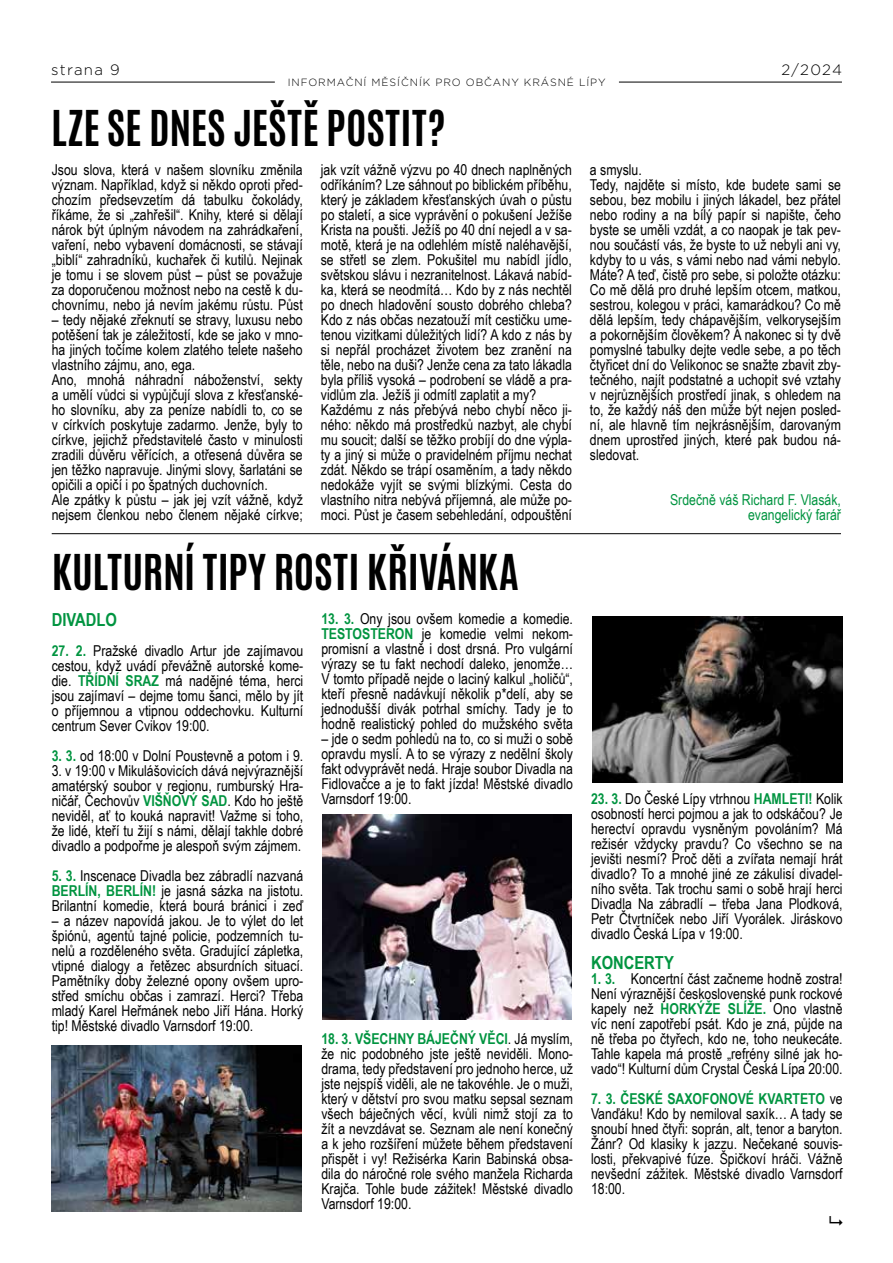
<style>
.page{position:relative;width:893px;height:1263px;background:#fff}
.page>*{position:absolute;margin:0;border:0;box-sizing:border-box;transform-origin:0 0}
.t1{font:42px "Antonio";letter-spacing:.01em;color:#000}
.t2{font:700 18px "Arial Narrow";color:#009440}
.t3{font:15px/15px "Arial Narrow";color:#000;text-align:justify}
.t4{font:15px/15px "Arial Narrow";color:#009440;text-align:right}
.t5{font:300 15px "Gotham Light CE";letter-spacing:.085em;color:#000}
.t6{font:300 10.5px "Gotham Light CE";letter-spacing:.09em;color:#000}
.s1{font-weight:700;color:#009440}
</style>
<div class="page">
<hr style="left:51px;top:82px;width:224px;height:1px;background:#000">
<hr style="left:619px;top:82px;width:223px;height:1px;background:#000">
<hr style="left:52px;top:533px;width:789px;height:1px;background:#000">
<img style="left:52px;top:1046px;width:250px;height:166px">
<img style="left:322px;top:814px;width:250px;height:206px">
<img style="left:593px;top:617px;width:250px;height:166px">
<p class="t5" style="left:51px;top:61px;width:70px">strana 9</p>
<p class="t5" style="left:781px;top:61px;width:62px">2/2024</p>
<p class="t6" style="left:288px;top:76px;width:319px">INFORMAČNÍ MĚSÍČNÍK PRO OBČANY KRÁSNÉ LÍPY</p>
<h1 class="t1" style="left:51px;top:99px;width:396px">LZE SE DNES JEŠTĚ POSTIT?</h1>
<p class="t3" style="left:52px;top:162px;width:253px">Jsou slova, která v našem slovníku změnila význam. Například, když si někdo oproti před&shy;chozím předsevzetím dá tabulku čokolády, říkáme, že si „zahřešil“. Knihy, které si dělají nárok být úplným návodem na zahrádkaření, vaření, nebo vybavení domácnosti, se stávají „biblí“ zahradníků, kuchařek či kutilů. Nejinak je tomu i se slovem půst – půst se považuje za doporučenou možnost nebo na cestě k du&shy;chovnímu, nebo já nevím jakému růstu. Půst</p>
<p class="t3" style="left:52px;top:312px;width:253px;text-align:left">– tedy nějaké zřeknutí se stravy, luxusu nebo potěšení tak je záležitostí, kde se jako v mno&shy;ha jiných točíme kolem zlatého telete našeho vlastního zájmu, ano, ega.<br>Ano, mnohá náhradní náboženství, sekty a umělí vůdci si vypůjčují slova z křesťanské&shy;ho slovníku, aby za peníze nabídli to, co se v církvích poskytuje zadarmo. Jenže, byly to církve, jejichž představitelé často v minulosti zradili důvěru věřících, a otřesená důvěra se jen těžko napravuje. Jinými slovy, šarlatáni se opičili a opičí i po špatných duchovních.<br>Ale zpátky k půstu – jak jej vzít vážně, když nejsem členkou nebo členem nějaké církve;</p>
<p class="t3" style="left:321px;top:162px;width:253px;text-align:left">jak vzít vážně výzvu po 40 dnech naplněných odříkáním? Lze sáhnout po biblickém příběhu, který je základem křesťanských úvah o půstu po staletí, a sice vyprávění o pokušení Ježíše Krista na poušti. Ježíš po 40 dní nejedl a v sa&shy;motě, která je na odlehlém místě naléhavější, se střetl se zlem. Pokušitel mu nabídl jídlo, světskou slávu i nezranitelnost. Lákavá nabíd&shy;ka, která se neodmítá… Kdo by z nás nechtěl po dnech hladovění sousto dobrého chleba?<br>Kdo z nás občas nezatouží mít cestičku ume&shy;tenou vizitkami důležitých lidí? A kdo z nás by si nepřál procházet životem bez zranění na těle, nebo na duši? Jenže cena za tato lákadla byla příliš vysoká – podrobení se vládě a pra&shy;vidlům zla. Ježíš ji odmítl zaplatit a my?<br>Každému z nás přebývá nebo chybí něco ji&shy;ného: někdo má prostředků nazbyt, ale chybí mu soucit; další se těžko probíjí do dne výpla&shy;ty a jiný si může o pravidelném příjmu nechat zdát. Někdo se trápí osaměním, a tady někdo nedokáže vyjít se svými blízkými. Cesta do vlastního nitra nebývá příjemná, ale může po&shy;moci. Půst je časem sebehledání, odpouštění</p>
<p class="t3" style="left:590px;top:162px;width:253px;text-align:left">a smyslu.<br>Tedy, najděte si místo, kde budete sami se sebou, bez mobilu i jiných lákadel, bez přátel nebo rodiny a na bílý papír si napište, čeho byste se uměli vzdát, a co naopak je tak pev&shy;nou součástí vás, že byste to už nebyli ani vy, kdyby to u vás, s vámi nebo nad vámi nebylo.<br>Máte? A teď, čistě pro sebe, si položte otázku:<br>Co mě dělá pro druhé lepším otcem, matkou, sestrou, kolegou v práci, kamarádkou? Co mě dělá lepším, tedy chápavějším, velkorysejším a pokornějším člověkem? A nakonec si ty dvě pomyslné tabulky dejte vedle sebe, a po těch čtyřicet dní do Velikonoc se snažte zbavit zby&shy;tečného, najít podstatné a uchopit své vztahy v nejrůznějších prostředí jinak, s ohledem na to, že každý náš den může být nejen posled&shy;ní, ale hlavně tím nejkrásnějším, darovaným dnem uprostřed jiných, které pak budou ná&shy;sledovat.</p>
<p class="t4" style="left:670px;top:492px;width:172px">Srdečně váš Richard F. Vlasák, evangelický farář</p>
<h1 class="t1" style="left:52px;top:542px;width:468px">KULTURNÍ TIPY ROSTI KŘIVÁNKA</h1>
<p class="t2" style="left:52px;top:606px;width:67px">DIVADLO</p>
<p class="t3" style="left:52px;top:643px;width:253px"><span class="s1">27. 2.</span> Pražské divadlo Artur jde zajímavou cestou, když uvádí převážně autorské kome&shy;die. <span class="s1">TŘÍDNÍ SRAZ</span> má nadějné téma, herci jsou zajímaví – dejme tomu šanci, mělo by jít o příjemnou a vtipnou oddechovku. Kulturní centrum Sever Cvikov 19:00.</p>
<p class="t3" style="left:52px;top:748px;width:253px"><span class="s1">3. 3.</span> od 18:00 v Dolní Poustevně a potom i 9.</p>
<p class="t3" style="left:52px;top:763px;width:253px">3. v 19:00 v Mikulášovicích dává nejvýraznější amatérský soubor v regionu, rumburský Hra&shy;ničář, Čechovův <span class="s1">VIŠŇOVÝ SAD</span>. Kdo ho ještě neviděl, ať to kouká napravit! Važme si toho, že lidé, kteří tu žijí s námi, dělají takhle dobré divadlo a podpořme je alespoň svým zájmem.</p>
<p class="t3" style="left:52px;top:868px;width:253px"><span class="s1">5. 3.</span> Inscenace Divadla bez zábradlí nazvaná <span class="s1">BERLÍN, BERLÍN!</span> je jasná sázka na jistotu.<br>Brilantní komedie, která bourá bránici i zeď</p>
<p class="t3" style="left:52px;top:913px;width:253px">– a název napovídá jakou. Je to výlet do let špiónů, agentů tajné policie, podzemních tu&shy;nelů a rozděleného světa. Gradující zápletka, vtipné dialogy a řetězec absurdních situací.<br>Pamětníky doby železné opony ovšem upro&shy;střed smíchu občas i zamrazí. Herci? Třeba mladý Karel Heřmánek nebo Jiří Hána. Horký tip! Městské divadlo Varnsdorf 19:00.</p>
<p class="t3" style="left:321px;top:611px;width:253px"><span class="s1">13. 3.</span> Ony jsou ovšem komedie a komedie.<br><span class="s1">TESTOSTERON</span> je komedie velmi nekom&shy;promisní a vlastně i dost drsná. Pro vulgární výrazy se tu fakt nechodí daleko, jenomže… V tomto případě nejde o laciný kalkul „holičů“, kteří přesně nadávkují několik p*delí, aby se jednodušší divák potrhal smíchy. Tady je to hodně realistický pohled do mužského světa</p>
<p class="t3" style="left:321px;top:731px;width:253px">– jde o sedm pohledů na to, co si muži o sobě opravdu myslí. A to se výrazy z nedělní školy fakt odvyprávět nedá. Hraje soubor Divadla na Fidlovačce a je to fakt jízda! Městské divadlo Varnsdorf 19:00.</p>
<p class="t3" style="left:321px;top:1031px;width:253px"><span class="s1">18. 3. VŠECHNY BÁJEČNÝ VĚCI</span>. Já myslím, že nic podobného jste ještě neviděli. Mono&shy;drama, tedy představení pro jednoho herce, už jste nejspíš viděli, ale ne takovéhle. Je o muži, který v dětství pro svou matku sepsal seznam všech báječných věcí, kvůli nimž stojí za to žít a nevzdávat se. Seznam ale není konečný a k jeho rozšíření můžete během představení přispět i vy! Režisérka Karin Babinská obsa&shy;dila do náročné role svého manžela Richarda Krajča. Tohle bude zážitek! Městské divadlo Varnsdorf 19:00.</p>
<p class="t3" style="left:591px;top:791px;width:253px"><span class="s1">23. 3.</span> Do České Lípy vtrhnou <span class="s1">HAMLETI!</span> Kolik osobností herci pojmou a jak to odskáčou? Je herectví opravdu vysněným povoláním? Má režisér vždycky pravdu? Co všechno se na jevišti nesmí? Proč děti a zvířata nemají hrát divadlo? To a mnohé jiné ze zákulisí divadel&shy;ního světa. Tak trochu sami o sobě hrají herci Divadla Na zábradlí – třeba Jana Plodková, Petr Čtvrtníček nebo Jiří Vyorálek. Jiráskovo divadlo Česká Lípa v 19:00.</p>
<p class="t2" style="left:591px;top:949px;width:84px">KONCERTY</p>
<p class="t3" style="left:591px;top:971px;width:253px"><span class="s1">1. 3.</span> Koncertní část začneme hodně zostra!<br>Není výraznější československé punk rockové kapely než <span class="s1">HORKÝŽE SLÍŽE.</span> Ono vlastně víc není zapotřebí psát. Kdo je zná, půjde na ně třeba po čtyřech, kdo ne, toho neukecáte.<br>Tahle kapela má prostě „refrény silné jak ho&shy;vado“! Kulturní dům Crystal Česká Lípa 20:00.</p>
<p class="t3" style="left:591px;top:1091px;width:253px"><span class="s1">7. 3. ČESKÉ SAXOFONOVÉ KVARTETO</span> ve Vanďáku! Kdo by nemiloval saxík… A tady se snoubí hned čtyři: soprán, alt, tenor a baryton.<br>Žánr? Od klasiky k jazzu. Nečekané souvis&shy;losti, překvapivé fúze. Špičkoví hráči. Vážně nevšední zážitek. Městské divadlo Varnsdorf 18:00.</p>
</div>
